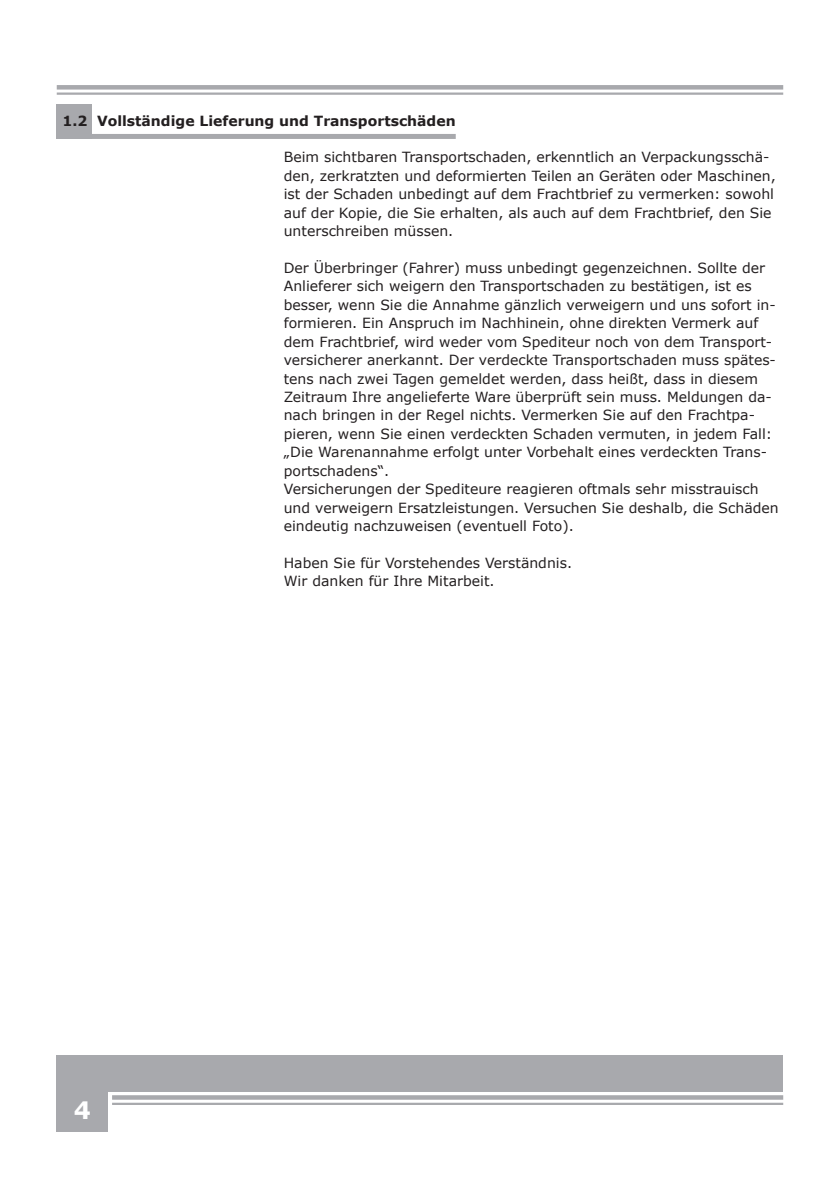
<style>
.page{position:relative;width:840px;height:1191px;background:#fff}
.page>*{position:absolute;margin:0;border:0;box-sizing:border-box;transform-origin:0 0}
.t1{font:700 24px "Verdana";color:#fff}
.t2{font:14px/18.4px "Verdana";color:#231f20}
.t3{font:700 14px "Verdana";color:#231f20}
</style>
<div class="page">
<svg style="left:112px;top:1095px;width:670px;height:4px;background:#acadb1"></svg>
<hr style="left:112px;top:1102px;width:670px;height:3px;background:#a8a9ad">
<div style="left:57px;top:85px;width:725px;height:5px;background:#a8a9ad"></div>
<hr style="left:57px;top:92px;width:725px;height:3px;background:#a8a9ad">
<div style="left:57px;top:1054px;width:725px;height:37px;background:#a8a9ad"></div>
<div style="left:57px;top:1090px;width:51px;height:41px;background:#a8a9ad"></div>
<div style="left:57px;top:104px;width:35px;height:34px;background:#a8a9ad"></div>
<div style="left:91px;top:134px;width:364px;height:5px;background:#a8a9ad"></div>
<p class="t3" style="left:62px;top:111px;width:394px">1.2 Vollständige Lieferung und Transportschäden</p>
<p class="t2" style="left:283px;top:148px;width:493px">Beim sichtbaren Transportschaden, erkenntlich an Verpackungsschä&shy;den, zerkratzten und deformierten Teilen an Geräten oder Maschinen, ist der Schaden unbedingt auf dem Frachtbrief zu vermerken: sowohl auf der Kopie, die Sie erhalten, als auch auf dem Frachtbrief, den Sie unterschreiben müssen.</p>
<p class="t2" style="left:283px;top:258px;width:496px">Der Überbringer (Fahrer) muss unbedingt gegenzeichnen. Sollte der Anlieferer sich weigern den Transportschaden zu bestätigen, ist es besser, wenn Sie die Annahme gänzlich verweigern und uns sofort in&shy;formieren. Ein Anspruch im Nachhinein, ohne direkten Vermerk auf dem Frachtbrief, wird weder vom Spediteur noch von dem Transport&shy;versicherer anerkannt. Der verdeckte Transportschaden muss spätes&shy;tens nach zwei Tagen gemeldet werden, dass heißt, dass in diesem Zeitraum Ihre angelieferte Ware überprüft sein muss. Meldungen da&shy;nach bringen in der Regel nichts. Vermerken Sie auf den Frachtpa&shy;pieren, wenn Sie einen verdeckten Schaden vermuten, in jedem Fall: „Die Warenannahme erfolgt unter Vorbehalt eines verdeckten Trans&shy;portschadens“.<br>Versicherungen der Spediteure reagieren oftmals sehr misstrauisch und verweigern Ersatzleistungen. Versuchen Sie deshalb, die Schäden eindeutig nachzuweisen (eventuell Foto).</p>
<p class="t2" style="left:283px;top:553px;width:290px">Haben Sie für Vorstehendes Verständnis.<br>Wir danken für Ihre Mitarbeit.</p>
<h1 class="t1" style="left:74px;top:1093px;width:19px">4</h1>
</div>
